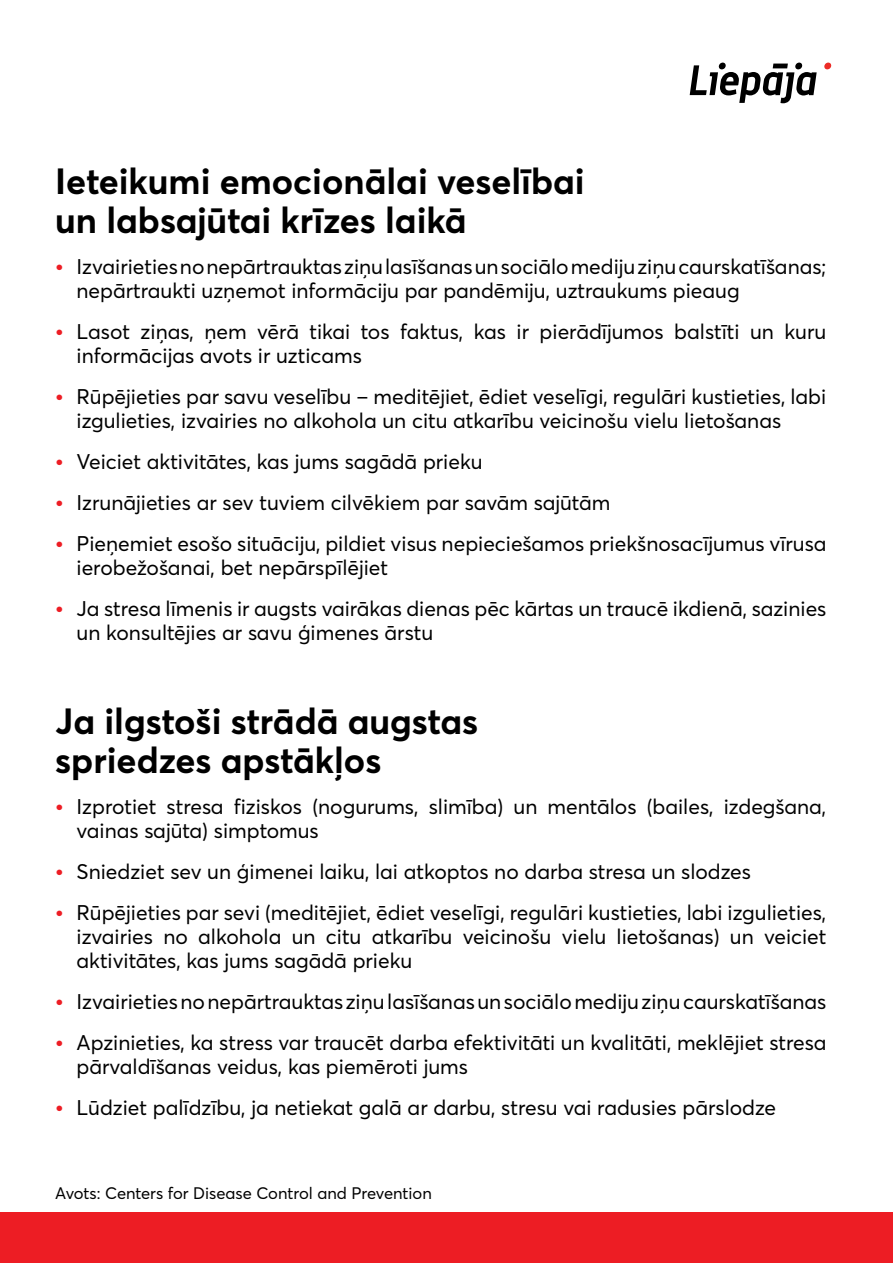
<style>
.page{position:relative;width:893px;height:1263px;background:#fff}
.page>*{position:absolute;margin:0;border:0;box-sizing:border-box;transform-origin:0 0}
.t1{font:700 36px/38.8px "Averta CY";color:#000}
.t2{font:21px/24px "Averta CY";color:#000}
.t3{font:16.5px "Averta CY";color:#000}
.s1{font-weight:900;color:#ed1d24}
</style>
<div class="page">
<div style="left:0;top:1212px;width:893px;height:51px;background:#ed1d24"></div>
<svg style="left:824px;top:63px;width:7px;height:6px"></svg>
<svg style="left:690px;top:63px;width:127px;height:40px"></svg>
<h1 class="t1" style="left:55px;top:160px;width:531px">Ieteikumi emocionālai veselībai un labsajūtai krīzes laikā</h1>
<p class="t2" style="left:77px;top:254px;width:751px;text-indent:-21px"><span class="s1">•</span> Izvairieties no nepārtrauktas ziņu lasīšanas un sociālo mediju ziņu caurskatīšanas; nepārtraukti uzņemot informāciju par pandēmiju, uztraukums pieaug</p>
<p class="t2" style="left:77px;top:319px;width:751px;text-indent:-21px"><span class="s1">•</span> Lasot ziņas, ņem vērā tikai tos faktus, kas ir pierādījumos balstīti un kuru informācijas avots ir uzticams</p>
<p class="t2" style="left:77px;top:384px;width:751px;text-indent:-21px"><span class="s1">•</span> Rūpējieties par savu veselību – meditējiet, ēdiet veselīgi, regulāri kustieties, labi izgulieties, izvairies no alkohola un citu atkarību veicinošu vielu lietošanas</p>
<p class="t2" style="left:55px;top:449px;width:429px"><span class="s1">•</span> Veiciet aktivitātes, kas jums sagādā prieku</p>
<p class="t2" style="left:55px;top:490px;width:556px"><span class="s1">•</span> Izrunājieties ar sev tuviem cilvēkiem par savām sajūtām</p>
<p class="t2" style="left:77px;top:531px;width:751px;text-indent:-21px"><span class="s1">•</span> Pieņemiet esošo situāciju, pildiet visus nepieciešamos priekšnosacījumus vīrusa ierobežošanai, bet nepārspīlējiet</p>
<p class="t2" style="left:77px;top:596px;width:751px;text-indent:-21px"><span class="s1">•</span> Ja stresa līmenis ir augsts vairākas dienas pēc kārtas un traucē ikdienā, sazinies un konsultējies ar savu ģimenes ārstu</p>
<h1 class="t1" style="left:55px;top:700px;width:424px">Ja ilgstoši strādā augstas spriedzes apstākļos</h1>
<p class="t2" style="left:77px;top:794px;width:751px;text-indent:-21px"><span class="s1">•</span> Izprotiet stresa fiziskos (nogurums, slimība) un mentālos (bailes, izdegšana, vainas sajūta) simptomus</p>
<p class="t2" style="left:55px;top:859px;width:697px"><span class="s1">•</span> Sniedziet sev un ģimenei laiku, lai atkoptos no darba stresa un slodzes</p>
<p class="t2" style="left:77px;top:900px;width:751px;text-align:justify;text-indent:-21px"><span class="s1">•</span> Rūpējieties par sevi (meditējiet, ēdiet veselīgi, regulāri kustieties, labi izgulieties, izvairies no alkohola un citu atkarību veicinošu vielu lietošanas) un veiciet aktivitātes, kas jums sagādā prieku</p>
<p class="t2" style="left:55px;top:989px;width:773px"><span class="s1">•</span> Izvairieties no nepārtrauktas ziņu lasīšanas un sociālo mediju ziņu caurskatīšanas</p>
<p class="t2" style="left:77px;top:1030px;width:751px;text-indent:-21px"><span class="s1">•</span> Apzinieties, ka stress var traucēt darba efektivitāti un kvalitāti, meklējiet stresa pārvaldīšanas veidus, kas piemēroti jums</p>
<p class="t2" style="left:55px;top:1095px;width:722px"><span class="s1">•</span> Lūdziet palīdzību, ja netiekat galā ar darbu, stresu vai radusies pārslodze</p>
<p class="t3" style="left:55px;top:1181px;width:378px">Avots: Centers for Disease Control and Prevention</p>
</div>
